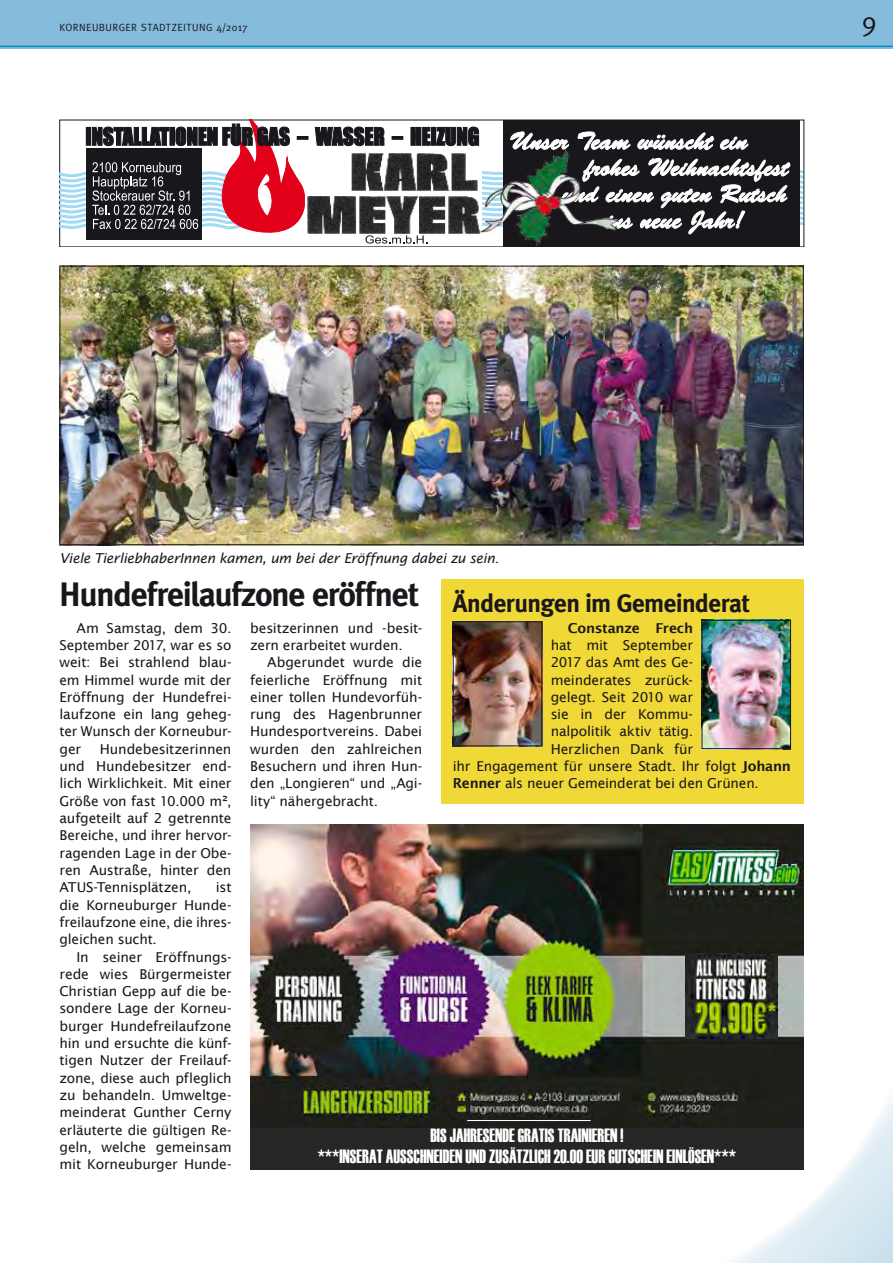
<style>
.page{position:relative;width:893px;height:1263px;background:#fff}
.page>*{position:absolute;margin:0;border:0;box-sizing:border-box;transform-origin:0 0}
.t1{font:700 33.9px "Meta";letter-spacing:-.03em;color:#1a171c}
.t2{font:27px "Meta";color:#1a171c}
.t3{font:700 25.5px "Meta";letter-spacing:-.02em;color:#1a171c}
.t4{font:19.2px/21.1px "Haettenschweiler";color:#fff;text-align:center;scale:.9 1}
.t5{font:13.65px/17.2px "Lucida Sans";letter-spacing:-.01em;color:#1a171c;text-align:justify}
.t6{font:italic 13.65px "Lucida Sans";letter-spacing:-.015em;color:#1a171c}
.t7{font:600 13.65px "Lucida Sans";letter-spacing:-.02em;color:#1a171c}
.t8{font:10.5px "Meta";letter-spacing:.04em;color:#1a171c}
.s1{font-weight:600}
</style>
<div class="page">
<img style="left:62px;top:268px;width:740px;height:275px">
<div style="left:441px;top:580px;width:363px;height:224px;background:#f0d836"></div>
<div style="left:0;top:0;width:893px;height:49px;background:#85bbdb"></div>
<hr style="left:0;top:46px;width:893px;height:1px;background:#0092c4">
<svg style="left:639px;top:1095px;width:254px;height:168px"></svg>
<div style="left:250px;top:1116px;width:554px;height:53px;background:#262626"></div>
<img style="left:250px;top:825px;width:554px;height:303px">
<img style="left:685px;top:953px;width:93px;height:86px">
<hr style="left:467px;top:1120px;width:124px;height:1px;background:#fff">
<div style="left:503px;top:120px;width:296px;height:127px;background:#1a171c"></div>
<div style="left:431px;top:127px;width:5px;height:18px;background:#1a171c"></div>
<img style="left:430px;top:153px;width:6px;height:81px">
<svg style="left:436px;top:127px;width:368px;height:120px"></svg>
<svg style="left:60px;top:119px;width:370px;height:125px"></svg>
<img style="left:481px;top:150px;width:138px;height:96px">
<img style="left:455px;top:623px;width:85px;height:121px">
<div style="left:453px;top:621px;width:89px;height:125px;border:1px solid #1a171c"></div>
<img style="left:704px;top:622px;width:85px;height:125px">
<div style="left:702px;top:620px;width:89px;height:129px;border:1px solid #1a171c"></div>
<p class="t8" style="left:60px;top:21px;width:190px">KORNEUBURGER STADTZEITUNG 4/2017</p>
<h2 class="t2" style="left:862px;top:6px;width:16px">9</h2>
<p class="t6" style="left:60px;top:551px;width:441px">Viele TierliebhaberInnen kamen, um bei der Eröffnung dabei zu sein.</p>
<h1 class="t1" style="left:60px;top:575px;width:360px">Hundefreilaufzone eröffnet</h1>
<p class="t5" style="left:60px;top:619px;width:173px;text-indent:17px">Am Samstag, dem 30.<br>September 2017, war es so weit: Bei strahlend blau&shy;em Himmel wurde mit der Eröffnung der Hundefrei&shy;laufzone ein lang geheg&shy;ter Wunsch der Korneubur&shy;ger</p>
<h3 class="t3" style="left:453px;top:588px;width:298px">Änderungen im Gemeinderat</h3>
<p class="t7" style="left:568px;top:620px;width:127px">Constanze Frech</p>
<p class="t5" style="left:551px;top:636px;width:144px">hat mit September</p>
<p class="t5" style="left:551px;top:654px;width:144px">2017 das Amt des Ge-</p>
<p class="t5" style="left:551px;top:671px;width:144px">meinderates zurück-</p>
<p class="t5" style="left:551px;top:688px;width:144px">gelegt. Seit 2010 war</p>
<p class="t5" style="left:551px;top:706px;width:144px">sie in der Kommu-</p>
<p class="t5" style="left:551px;top:723px;width:144px">nalpolitik aktiv tätig.</p>
<p class="t5" style="left:551px;top:740px;width:144px">Herzlichen Dank für</p>
<p class="t5" style="left:453px;top:757px;width:340px">ihr Engagement für unsere Stadt. Ihr folgt <span class="s1">Johann</span></p>
<p class="t5" style="left:453px;top:775px;width:307px"><span class="s1">Renner</span> als neuer Gemeinderat bei den Grünen.</p>
<p class="t5" style="left:250px;top:619px;width:174px">besitzerinnen und -besit&shy;zern erarbeitet wurden.</p>
<p class="t5" style="left:250px;top:654px;width:174px;text-indent:17px">Abgerundet wurde die feierliche Eröffnung mit einer tollen Hundevorfüh&shy;rung des Hagenbrunner Hundesportvereins. Dabei wurden den zahlreichen Besuchern und ihren Hun&shy;den „Longieren“ und „Agi&shy;lity“ nähergebracht.</p>
<p class="t5" style="left:60px;top:740px;width:173px;text-indent:40px">Hundebesitzerinnen und Hundebesitzer end&shy;lich Wirklichkeit. Mit einer Größe von fast 10.000 m², aufgeteilt auf 2 getrennte Bereiche, und ihrer hervor&shy;ragenden Lage in der Obe&shy;ren Austraße, hinter den ATUS-Tennisplätzen,</p>
<p class="t5" style="left:60px;top:879px;width:173px;text-indent:156px">ist die Korneuburger Hunde&shy;freilaufzone eine, die ihres&shy;gleichen sucht.</p>
<p class="t5" style="left:60px;top:948px;width:174px;text-indent:17px">In seiner Eröffnungs&shy;rede wies Bürgermeister Christian Gepp auf die be&shy;sondere Lage der Korneu&shy;burger Hundefreilaufzone hin und ersuchte die künf&shy;tigen Nutzer der Freilauf&shy;zone, diese auch pfleglich zu behandeln. Umweltge&shy;meinderat Gunther Cerny erläuterte die gültigen Re&shy;geln, welche gemeinsam mit Korneuburger Hunde-</p>
<h3 class="t4" style="left:318px;top:1125px;width:466px">BIS JAHRESENDE GRATIS TRAINIEREN !<br>***INSERAT AUSSCHNEIDEN UND ZUSÄTZLICH 20.00 EUR GUTSCHEIN EINLÖSEN***</h3>
</div>
